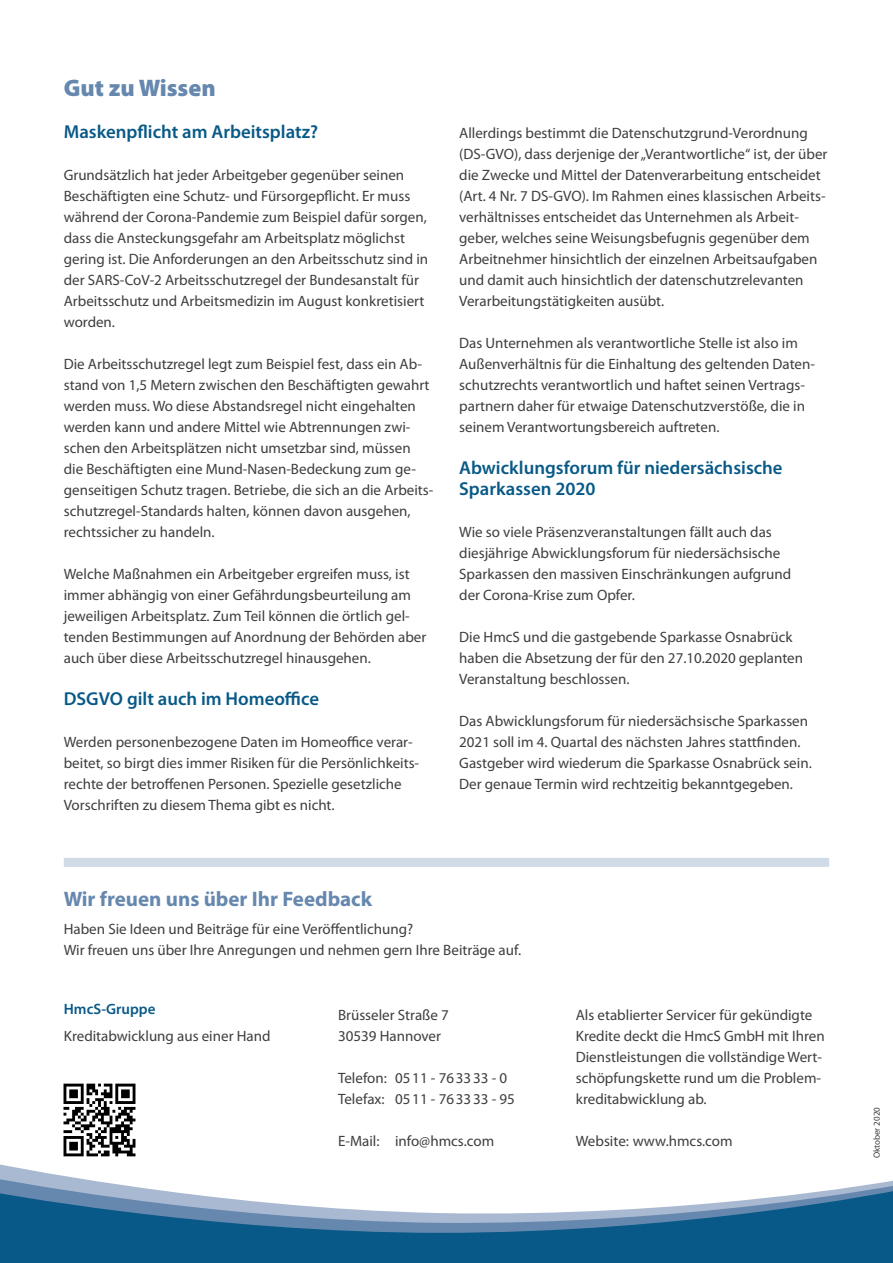
<style>
.page{position:relative;width:893px;height:1263px;background:#fff}
.page>*{position:absolute;margin:0;border:0;box-sizing:border-box;transform-origin:0 0}
.t1{font:900 24px "Myriad Pro";color:#6688ae}
.t2{font:700 21px "Myriad Pro";color:#6688ae}
.t3{font:600 18.75px/21px "Myriad Pro";color:#085987}
.t4{font:15px/21px "Myriad Pro";color:#3e3e3f}
.t5{font:600 15px "Myriad Pro";color:#085987}
.t6{font:9px "Myriad Pro";color:#3e3e3f}
</style>
<div class="page">
<svg style="left:0;top:1164px;width:70px;height:13px"></svg>
<svg style="left:0;top:1177px;width:893px;height:14px"></svg>
<svg style="left:0;top:1191px;width:893px;height:72px;background:#4a82a6"></svg>
<img style="left:52px;top:1083px;width:84px;height:84px">
<div style="left:64px;top:858px;width:765px;height:9px;background:#d1dae7"></div>
<h1 class="t1" style="left:64px;top:72px;width:153px">Gut zu Wissen</h1>
<p class="t3" style="left:64px;top:121px;width:256px">Maskenpflicht am Arbeitsplatz?</p>
<p class="t4" style="left:64px;top:164px;width:366px">Grundsätzlich hat jeder Arbeitgeber gegenüber seinen Beschäftigten eine Schutz- und Fürsorgepflicht. Er muss während der Corona-Pandemie zum Beispiel dafür sorgen, dass die Ansteckungsgefahr am Arbeitsplatz möglichst gering ist. Die Anforderungen an den Arbeitsschutz sind in der SARS-CoV-2 Arbeitsschutzregel der Bundesanstalt für Arbeitsschutz und Arbeitsmedizin im August konkretisiert worden.</p>
<p class="t4" style="left:64px;top:353px;width:371px">Die Arbeitsschutzregel legt zum Beispiel fest, dass ein Ab&shy;stand von 1,5 Metern zwischen den Beschäftigten gewahrt werden muss. Wo diese Abstandsregel nicht eingehalten werden kann und andere Mittel wie Abtrennungen zwi&shy;schen den Arbeitsplätzen nicht umsetzbar sind, müssen die Beschäftigten eine Mund-Nasen-Bedeckung zum ge&shy;genseitigen Schutz tragen. Betriebe, die sich an die Arbeits&shy;schutzregel-Standards halten, können davon ausgehen, rechtssicher zu handeln.</p>
<p class="t4" style="left:64px;top:563px;width:364px">Welche Maßnahmen ein Arbeitgeber ergreifen muss, ist immer abhängig von einer Gefährdungsbeurteilung am jeweiligen Arbeitsplatz. Zum Teil können die örtlich gel&shy;tenden Bestimmungen auf Anordnung der Behörden aber auch über diese Arbeitsschutzregel hinausgehen.</p>
<p class="t3" style="left:64px;top:688px;width:257px">DSGVO gilt auch im Homeoffice</p>
<p class="t4" style="left:64px;top:731px;width:357px">Werden personenbezogene Daten im Homeoffice verar&shy;beitet, so birgt dies immer Risiken für die Persönlichkeits&shy;rechte der betroffenen Personen. Spezielle gesetzliche Vorschriften zu diesem Thema gibt es nicht.</p>
<p class="t4" style="left:459px;top:122px;width:370px">Allerdings bestimmt die Datenschutzgrund-Verordnung (DS-GVO), dass derjenige der „Verantwortliche“ ist, der über die Zwecke und Mittel der Datenverarbeitung entscheidet (Art. 4 Nr. 7 DS-GVO). Im Rahmen eines klassischen Arbeits&shy;verhältnisses entscheidet das Unternehmen als Arbeit&shy;geber, welches seine Weisungsbefugnis gegenüber dem Arbeitnehmer hinsichtlich der einzelnen Arbeitsaufgaben und damit auch hinsichtlich der datenschutzrelevanten Verarbeitungstätigkeiten ausübt.</p>
<p class="t4" style="left:459px;top:332px;width:357px">Das Unternehmen als verantwortliche Stelle ist also im Außenverhältnis für die Einhaltung des geltenden Daten&shy;schutzrechts verantwortlich und haftet seinen Vertrags&shy;partnern daher für etwaige Datenschutzverstöße, die in seinem Verantwortungsbereich auftreten.</p>
<p class="t3" style="left:459px;top:457px;width:325px">Abwicklungsforum für niedersächsische<br>Sparkassen 2020</p>
<p class="t4" style="left:459px;top:521px;width:333px">Wie so viele Präsenzveranstaltungen fällt auch das diesjährige Abwicklungsforum für niedersächsische Sparkassen den massiven Einschränkungen aufgrund der Corona-Krise zum Opfer.</p>
<p class="t4" style="left:459px;top:626px;width:345px">Die HmcS und die gastgebende Sparkasse Osnabrück haben die Absetzung der für den 27.10.2020 geplanten<br>Veranstaltung beschlossen.</p>
<p class="t4" style="left:459px;top:710px;width:354px">Das Abwicklungsforum für niedersächsische Sparkassen 2021 soll im 4. Quartal des nächsten Jahres stattfinden.<br>Gastgeber wird wiederum die Sparkasse Osnabrück sein.<br>Der genaue Termin wird rechtzeitig bekanntgegeben.</p>
<h2 class="t2" style="left:64px;top:885px;width:310px">Wir freuen uns über Ihr Feedback</h2>
<p class="t4" style="left:64px;top:918px;width:459px">Haben Sie Ideen und Beiträge für eine Veröffentlichung?<br>Wir freuen uns über Ihre Anregungen und nehmen gern Ihre Beiträge auf.</p>
<p class="t5" style="left:64px;top:999px;width:93px">HmcS-Gruppe</p>
<p class="t4" style="left:64px;top:1025px;width:208px">Kreditabwicklung aus einer Hand</p>
<p class="t4" style="left:338px;top:1004px;width:112px">Brüsseler Straße 7<br>30539 Hannover</p>
<p class="t4" style="left:338px;top:1067px;width:178px">Telefon: 0511 - 763333 - 0<br>Telefax: 0511 - 763333 - 95</p>
<p class="t4" style="left:338px;top:1130px;width:158px">E-Mail: info@hmcs.com</p>
<p class="t4" style="left:576px;top:1004px;width:250px">Als etablierter Servicer für gekündigte Kredite deckt die HmcS GmbH mit Ihren Dienstleistungen die vollständige Wert&shy;schöpfungskette rund um die Problem&shy;kreditabwicklung ab.</p>
<p class="t4" style="left:576px;top:1130px;width:158px">Website: www.hmcs.com</p>
<p class="t6" style="left:871px;top:1158px;width:53px;rotate:-90deg">Oktober 2020</p>
</div>
